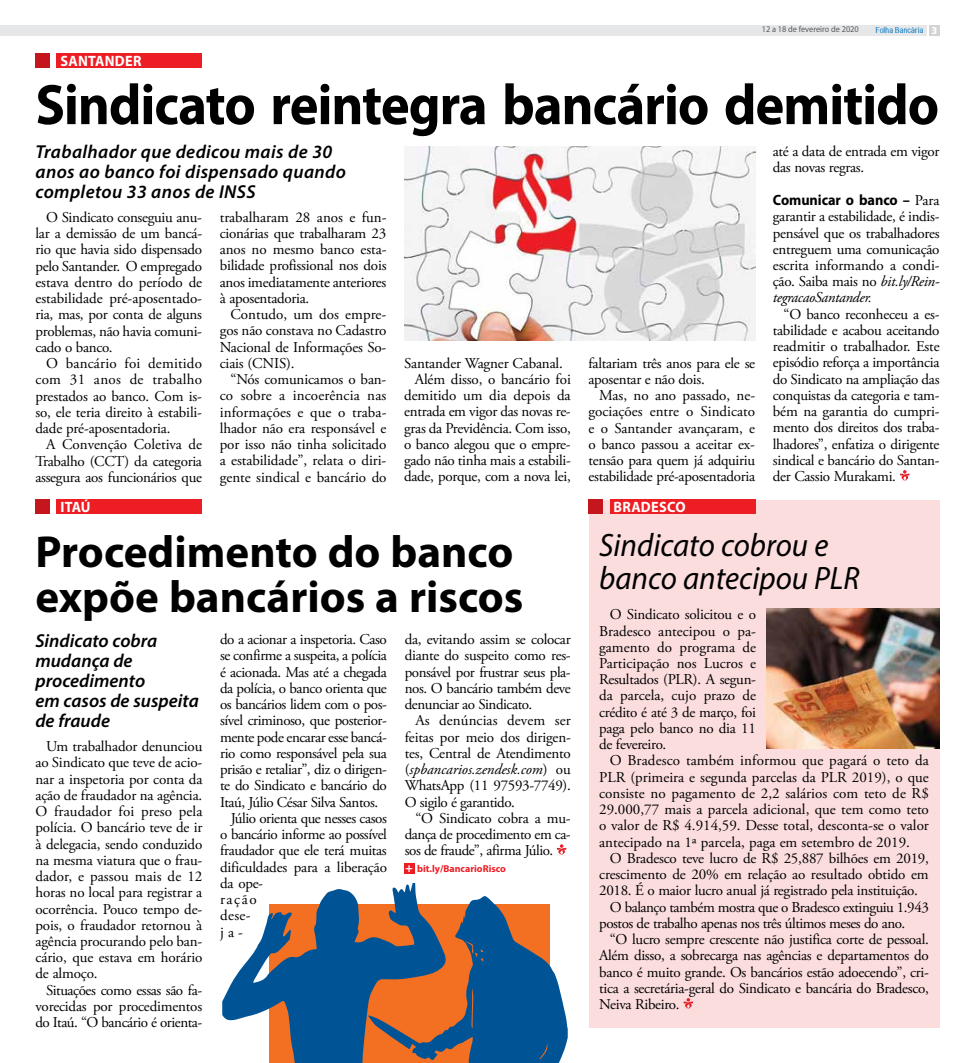
<style>
.page{position:relative;width:975px;height:1063px;background:#fff}
.page>*{position:absolute;margin:0;border:0;box-sizing:border-box;transform-origin:0 0}
.t1{font:700 57.5px "Myriad Pro";letter-spacing:-.02em;color:#000;scale:.95 1}
.t2{font:700 45px/45px "Myriad Pro";color:#000}
.t3{font:italic 32.5px/33.8px "Myriad Pro";color:#000;scale:.95 1}
.t4{font:italic 600 18.75px/20px "Myriad Pro";letter-spacing:.015em;color:#000}
.t5{font:15px/16.2px "Adobe Garamond Pro";letter-spacing:-.02em;color:#000;text-align:justify}
.t6{font:700 15px "Myriad Pro";letter-spacing:.02em;color:#fff;scale:.95 1}
.t7{font:700 15px "Myriad Pro";letter-spacing:-.005em;color:#000;scale:.95 1}
.t8{font:700 10px "Myriad Pro";color:#ed1d24}
.t9{font:8.75px "Myriad Pro";color:#58595b;scale:.95 1}
.t10{font:8.75px "Alido";letter-spacing:.055em;color:#0072bc;scale:.81 1}
.s1{font-family:"Frutiger";font-weight:900;font-size:10px;color:#fff}
.s2{font-family:"Adobe Garamond Pro";font-weight:400}
.s3{font-style:italic}
.s4{font-size:12.5px;color:#fff}
</style>
<div class="page">
<div style="left:0;top:25px;width:926px;height:10px;background:#e6e7e8"></div>
<div style="left:928px;top:25px;width:11px;height:10px;background:#d1d3d4"></div>
<div style="left:588px;top:500px;width:351px;height:528px;background:#fcddde"></div>
<svg style="left:683px;top:998px;width:10px;height:11px"></svg>
<div style="left:588px;top:500px;width:14px;height:14px;background:#c4161c"></div>
<div style="left:610px;top:500px;width:145px;height:14px;background:#ed1d24"></div>
<svg style="left:900px;top:470px;width:10px;height:11px"></svg>
<div style="left:35px;top:53px;width:15px;height:14px;background:#c4161c"></div>
<div style="left:57px;top:53px;width:145px;height:14px;background:#ed1d24"></div>
<svg style="left:556px;top:844px;width:11px;height:12px"></svg>
<div style="left:35px;top:500px;width:15px;height:14px;background:#c4161c"></div>
<div style="left:57px;top:500px;width:145px;height:14px;background:#ed1d24"></div>
<img style="left:404px;top:146px;width:351px;height:194px">
<img style="left:766px;top:609px;width:173px;height:140px">
<svg style="left:222px;top:883px;width:345px;height:180px"></svg>
<div style="left:404px;top:863px;width:10px;height:11px;background:#ed1d24"></div>
<p class="t6" style="left:60px;top:51px;width:87px">SANTANDER</p>
<p class="t9" style="left:761px;top:24px;width:104px">12 a 18 de fevereiro de 2020</p>
<p class="t10" style="left:875px;top:25px;width:77px">Folha Bancária <span class="s1">3</span></p>
<h1 class="t1" style="left:35px;top:67px;width:952px">Sindicato reintegra bancário demitido</h1>
<p class="t4" style="left:35px;top:141px;width:312px">Trabalhador que dedicou mais de 30 anos ao banco foi dispensado quando completou 33 anos de INSS</p>
<p class="t5" style="left:772px;top:144px;width:168px">até a data de entrada em vigor das novas regras.</p>
<p class="t7" style="left:772px;top:190px;width:177px">Comunicar o banco – <span class="s2">Para</span></p>
<p class="t5" style="left:772px;top:209px;width:168px">garantir a estabilidade, é indis&shy;pensável que os trabalhadores entreguem uma comunicação escrita informando a condi&shy;ção. Saiba mais no <span class="s3">bit.ly/Rein&shy;tegracaoSantander.</span></p>
<p class="t5" style="left:772px;top:306px;width:168px;text-indent:11px">“O banco reconheceu a es&shy;tabilidade e acabou aceitando readmitir o trabalhador. Este episódio reforça a importância do Sindicato na ampliação das conquistas da categoria e tam&shy;bém na garantia do cumpri&shy;mento dos direitos dos traba&shy;lhadores”, enfatiza o dirigente sindical e bancário do Santan&shy;der Cassio Murakami.</p>
<p class="t5" style="left:220px;top:209px;width:168px">trabalharam 28 anos e fun&shy;cionárias que trabalharam 23 anos no mesmo banco esta&shy;bilidade profissional nos dois anos imediatamente anteriores à aposentadoria.</p>
<p class="t5" style="left:220px;top:307px;width:168px;text-indent:11px">Contudo, um dos empre&shy;gos não constava no Cadastro Nacional de Informações So&shy;ciais (CNIS).</p>
<p class="t5" style="left:220px;top:372px;width:168px;text-indent:11px">“Nós comunicamos o ban&shy;co sobre a incoerência nas informações e que o traba&shy;lhador não era responsável e por isso não tinha solicitado a estabilidade”, relata o diri&shy;gente sindical e bancário do</p>
<p class="t5" style="left:35px;top:209px;width:168px;text-indent:11px">O Sindicato conseguiu anu&shy;lar a demissão de um bancá&shy;rio que havia sido dispensado pelo Santander. O empregado estava dentro do período de estabilidade pré-aposentado&shy;ria, mas, por conta de alguns problemas, não havia comuni&shy;cado o banco.</p>
<p class="t5" style="left:35px;top:356px;width:168px;text-indent:11px">O bancário foi demitido com 31 anos de trabalho prestados ao banco. Com is&shy;so, ele teria direito à estabili&shy;dade pré-aposentadoria.</p>
<p class="t5" style="left:35px;top:437px;width:168px;text-indent:11px">A Convenção Coletiva de Trabalho (CCT) da categoria assegura aos funcionários que</p>
<p class="t5" style="left:588px;top:355px;width:168px">faltariam três anos para ele se aposentar e não dois.</p>
<p class="t5" style="left:588px;top:388px;width:168px;text-indent:11px">Mas, no ano passado, ne&shy;gociações entre o Sindicato e o Santander avançaram, e o banco passou a aceitar ex&shy;tensão para quem já adquiriu estabilidade pré-aposentadoria</p>
<p class="t5" style="left:404px;top:355px;width:160px">Santander Wagner Cabanal.</p>
<p class="t5" style="left:415px;top:372px;width:158px">Além disso, o bancário foi</p>
<p class="t5" style="left:404px;top:388px;width:168px">demitido um dia depois da</p>
<p class="t5" style="left:404px;top:404px;width:168px">entrada em vigor das novas re-</p>
<p class="t5" style="left:404px;top:420px;width:168px">gras da Previdência. Com isso,</p>
<p class="t5" style="left:404px;top:437px;width:168px">o banco alegou que o empre-</p>
<p class="t5" style="left:404px;top:453px;width:168px">gado não tinha mais a estabili-</p>
<p class="t5" style="left:404px;top:469px;width:168px">dade, porque, com a nova lei,</p>
<p class="t6" style="left:60px;top:498px;width:33px">ITAÚ</p>
<h2 class="t2" style="left:35px;top:528px;width:489px">Procedimento do banco expõe bancários a riscos</h2>
<p class="t4" style="left:35px;top:630px;width:165px">Sindicato cobra mudança de procedimento<br>em casos de suspeita de fraude</p>
<p class="t5" style="left:405px;top:632px;width:167px">da, evitando assim se colocar diante do suspeito como res&shy;ponsável por frustrar seus pla&shy;nos. O bancário também deve denunciar ao Sindicato.</p>
<p class="t5" style="left:405px;top:713px;width:168px;text-indent:11px">As denúncias devem ser feitas por meio dos dirigen&shy;tes, Central de Atendimento (<span class="s3">spbancarios.zendesk.com</span>) ou WhatsApp (11 97593-7749).<br>O sigilo é garantido.</p>
<p class="t5" style="left:405px;top:810px;width:167px;text-indent:11px">“O Sindicato cobra a mu&shy;dança de procedimento em ca&shy;sos de fraude”, afirma Júlio.</p>
<p class="t5" style="left:220px;top:632px;width:168px">do a acionar a inspetoria. Caso</p>
<p class="t5" style="left:220px;top:648px;width:168px">se confirme a suspeita, a polícia</p>
<p class="t5" style="left:220px;top:664px;width:168px">é acionada. Mas até a chegada</p>
<p class="t5" style="left:220px;top:681px;width:168px">da polícia, o banco orienta que</p>
<p class="t5" style="left:220px;top:697px;width:168px">os bancários lidem com o pos-</p>
<p class="t5" style="left:220px;top:713px;width:168px">sível criminoso, que posterior-</p>
<p class="t5" style="left:220px;top:729px;width:168px">mente pode encarar esse bancá-</p>
<p class="t5" style="left:220px;top:746px;width:168px">rio como responsável pela sua</p>
<p class="t5" style="left:220px;top:762px;width:168px">prisão e retaliar”, diz o dirigen-</p>
<p class="t5" style="left:220px;top:778px;width:168px">te do Sindicato e bancário do</p>
<p class="t5" style="left:220px;top:794px;width:159px">Itaú, Júlio César Silva Santos.</p>
<p class="t5" style="left:231px;top:811px;width:158px">Júlio orienta que nesses casos</p>
<p class="t5" style="left:220px;top:827px;width:168px">o bancário informe ao possível</p>
<p class="t5" style="left:220px;top:843px;width:168px">fraudador que ele terá muitas</p>
<p class="t5" style="left:220px;top:859px;width:168px">dificuldades para a liberação</p>
<p class="t5" style="left:220px;top:875px;width:44px">da ope-</p>
<p class="t5" style="left:220px;top:892px;width:38px">ração</p>
<p class="t5" style="left:220px;top:908px;width:32px">dese-</p>
<p class="t5" style="left:220px;top:924px;width:24px">ja-</p>
<p class="t5" style="left:35px;top:739px;width:168px;text-indent:11px">Um trabalhador denunciou ao Sindicato que teve de acio&shy;nar a inspetoria por conta da ação de fraudador na agência.<br>O fraudador foi preso pela polícia. O bancário teve de ir à delegacia, sendo conduzido na mesma viatura que o frau&shy;dador, e passou mais de 12 horas no local para registrar a ocorrência. Pouco tempo de&shy;pois, o fraudador retornou à agência procurando pelo ban&shy;cário, que estava em horário de almoço.</p>
<p class="t5" style="left:35px;top:982px;width:168px;text-indent:11px">Situações como essas são fa&shy;vorecidas por procedimentos do Itaú. “O bancário é orienta-</p>
<p class="t8" style="left:405px;top:862px;width:102px"><span class="s4">+</span> bit.ly/BancarioRisco</p>
<p class="t6" style="left:613px;top:498px;width:77px">BRADESCO</p>
<h3 class="t3" style="left:599px;top:527px;width:276px">Sindicato cobrou e banco antecipou PLR</h3>
<p class="t5" style="left:599px;top:607px;width:158px;text-indent:11px">O Sindicato solicitou e o Bradesco antecipou o pa&shy;gamento do programa de Participação nos Lucros e Resultados (PLR). A segun&shy;da parcela, cujo prazo de crédito é até 3 de março, foi paga pelo banco no dia 11 de fevereiro.</p>
<p class="t5" style="left:599px;top:753px;width:331px;text-indent:11px">O Bradesco também informou que pagará o teto da PLR (primeira e segunda parcelas da PLR 2019), o que consiste no pagamento de 2,2 salários com teto de R$ 29.000,77 mais a parcela adicional, que tem como teto o valor de R$ 4.914,59. Desse total, desconta-se o valor antecipado na 1ª parcela, paga em setembro de 2019.</p>
<p class="t5" style="left:609px;top:851px;width:320px">O Bradesco teve lucro de R$ 25,887 bilhões em 2019,</p>
<p class="t5" style="left:599px;top:867px;width:331px">crescimento de 20% em relação ao resultado obtido em</p>
<p class="t5" style="left:599px;top:883px;width:320px">2018. É o maior lucro anual já registrado pela instituição.</p>
<p class="t5" style="left:609px;top:899px;width:320px">O balanço também mostra que o Bradesco extinguiu 1.943</p>
<p class="t5" style="left:599px;top:916px;width:307px">postos de trabalho apenas nos três últimos meses do ano.</p>
<p class="t5" style="left:609px;top:932px;width:320px">“O lucro sempre crescente não justifica corte de pessoal.</p>
<p class="t5" style="left:599px;top:948px;width:331px">Além disso, a sobrecarga nas agências e departamentos do</p>
<p class="t5" style="left:599px;top:964px;width:331px">banco é muito grande. Os bancários estão adoecendo”, cri-</p>
<p class="t5" style="left:599px;top:981px;width:331px">tica a secretária-geral do Sindicato e bancária do Bradesco,</p>
<p class="t5" style="left:599px;top:997px;width:82px">Neiva Ribeiro.</p>
</div>
